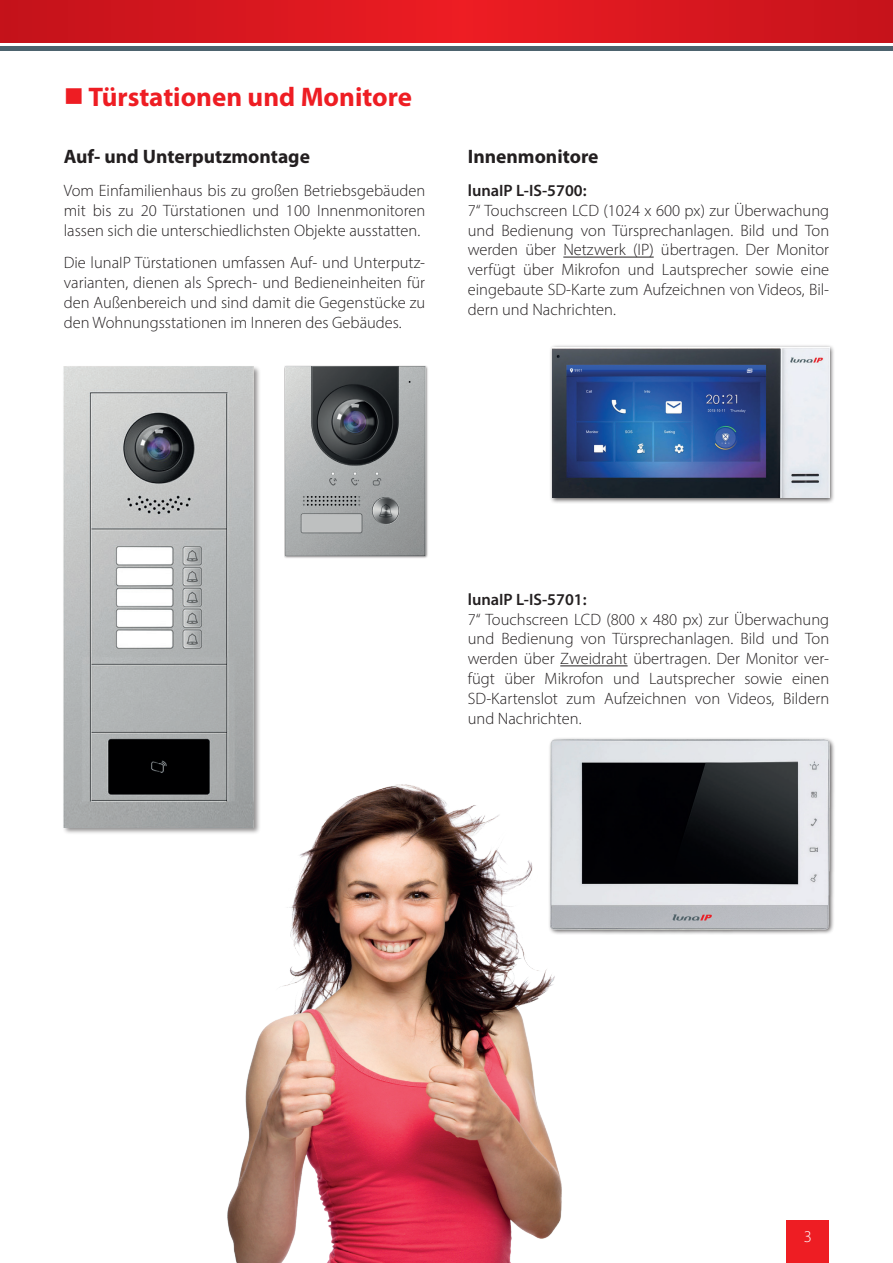
<style>
.page{position:relative;width:893px;height:1263px;background:#fff}
.page>*{position:absolute;margin:0;border:0;box-sizing:border-box;transform-origin:0 0}
.t1{font:700 27px "Myriad Pro";color:#ee1d23}
.t2{font:700 19.5px "Myriad Pro";color:#231f20}
.t3{font:300 16.5px/19.8px "Myriad Pro";color:#231f20;text-align:justify}
.t4{font:600 16.5px "Myriad Pro";color:#231f20}
.t5{font:300 16.5px "Myriad Pro";color:#fff}
</style>
<div class="page">
<div style="left:787px;top:1220px;width:42px;height:43px;background:#ee1d23"></div>
<img style="left:227px;top:784px;width:335px;height:479px">
<hr style="left:0;top:47px;width:893px;height:4px;background:#4d636e">
<svg style="left:0;top:0;width:893px;height:43px;background:#d8171e"></svg>
<hr style="left:563px;top:257px;width:91px;height:1px;background:#231f20">
<hr style="left:560px;top:665px;width:68px;height:1px;background:#231f20">
<div style="left:62px;top:365px;width:199px;height:470px;background:#231f20;opacity:.5"></div>
<img style="left:64px;top:367px;width:189px;height:460px">
<div style="left:284px;top:365px;width:144px;height:194px;background:#231f20;opacity:.75"></div>
<img style="left:285px;top:367px;width:140px;height:188px">
<div style="left:549px;top:344px;width:286px;height:160px;background:#231f20;opacity:.75"></div>
<img style="left:553px;top:348px;width:276px;height:149px">
<div style="left:548px;top:737px;width:287px;height:198px;background:#231f20;opacity:.75"></div>
<img style="left:551px;top:740px;width:278px;height:189px">
<h1 class="t1" style="left:64px;top:79px;width:350px">■ Türstationen und Monitore</h1>
<p class="t2" style="left:64px;top:144px;width:248px">Auf- und Unterputzmontage</p>
<p class="t3" style="left:64px;top:180px;width:363px">Vom Einfamilienhaus bis zu großen Betriebsgebäuden mit bis zu 20 Türstationen und 100 Innenmonitoren lassen sich die unterschiedlichsten Objekte ausstatten.</p>
<p class="t3" style="left:64px;top:253px;width:363px">Die lunaIP Türstationen umfassen Auf- und Unterputz&shy;varianten, dienen als Sprech- und Bedieneinheiten für den Außenbereich und sind damit die Gegenstücke zu den Wohnungsstationen im Inneren des Gebäudes.</p>
<p class="t2" style="left:468px;top:144px;width:132px">Innenmonitore</p>
<p class="t4" style="left:468px;top:180px;width:120px">lunaIP L-IS-5700:</p>
<p class="t3" style="left:468px;top:200px;width:363px">7“ Touchscreen LCD (1024 x 600 px) zur Überwachung und Bedienung von Türsprechanlagen. Bild und Ton werden über Netzwerk (IP) übertragen. Der Monitor verfügt über Mikrofon und Lautsprecher sowie eine eingebaute SD-Karte zum Aufzeichnen von Videos, Bil&shy;dern und Nachrichten.</p>
<p class="t4" style="left:468px;top:589px;width:120px">lunaIP L-IS-5701:</p>
<p class="t3" style="left:468px;top:609px;width:363px">7“ Touchscreen LCD (800 x 480 px) zur Überwachung und Bedienung von Türsprechanlagen. Bild und Ton werden über Zweidraht übertragen. Der Monitor ver&shy;fügt über Mikrofon und Lautsprecher sowie einen SD-Kartenslot zum Aufzeichnen von Videos, Bildern und Nachrichten.</p>
<p class="t5" style="left:804px;top:1227px;width:10px">3</p>
</div>
